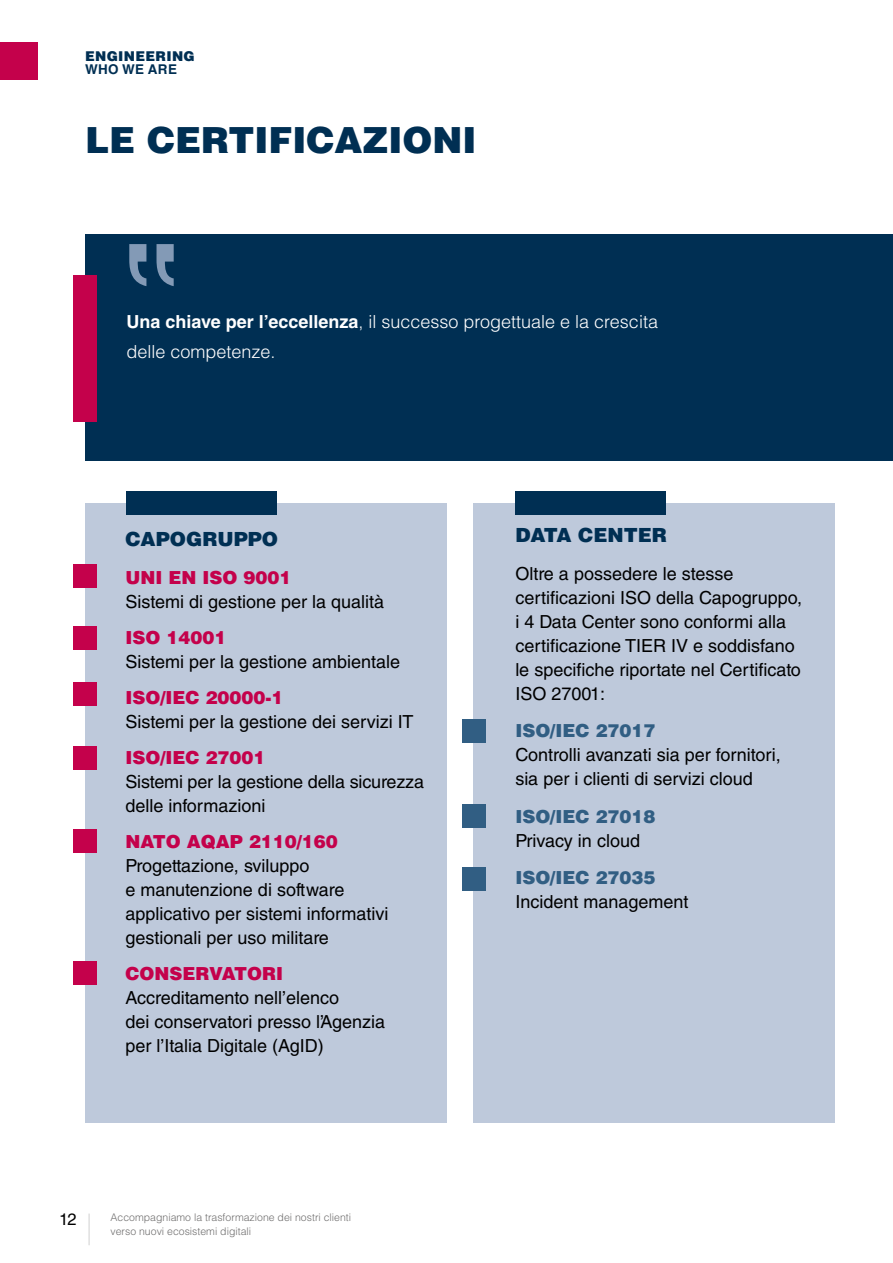
<style>
.page{position:relative;width:893px;height:1263px;background:#fff}
.page>*{position:absolute;margin:0;border:0;box-sizing:border-box;transform-origin:0 0}
.t1{font:900 36px "Helvetica LT Std";color:#002f53}
.t2{font:900 19.5px "Helvetica LT Std";color:#002f53}
.t3{font:18px/24px "Helvetica LT Std";color:#000}
.t4{font:900 18px "Helvetica LT Std";color:#c4014b}
.t5{font:300 18px/30px "Helvetica LT Std";color:#fff}
.t6{font:900 18px "Helvetica LT Std";color:#315e83}
.t7{font:16.5px "Helvetica LT Std";color:#000}
.t8{font:900 13.5px "Helvetica LT Std";letter-spacing:.025em;color:#002f53}
.t9{font:700 13.5px "Helvetica LT Std";letter-spacing:.025em;color:#002f53}
.t10{font:300 10.5px/13.5px "Helvetica LT Std";color:#706f6f}
.s1{font-weight:700}
</style>
<div class="page">
<div style="left:85px;top:234px;width:808px;height:227px;background:#002f53"></div>
<div style="left:73px;top:275px;width:24px;height:146px;background:#c4014b"></div>
<hr style="left:89px;top:1213px;width:1px;height:32px;background:#d0d0d0">
<div style="left:0;top:43px;width:38px;height:37px;background:#c4014b"></div>
<div style="left:85px;top:503px;width:361px;height:620px;background:#bec9db"></div>
<div style="left:474px;top:503px;width:361px;height:620px;background:#bec9db"></div>
<div style="left:127px;top:491px;width:150px;height:24px;background:#002f53"></div>
<div style="left:515px;top:491px;width:151px;height:24px;background:#002f53"></div>
<div style="left:73px;top:564px;width:24px;height:24px;background:#c4014b"></div>
<div style="left:462px;top:719px;width:23px;height:24px;background:#315e83"></div>
<div style="left:73px;top:626px;width:24px;height:24px;background:#c4014b"></div>
<div style="left:73px;top:682px;width:24px;height:24px;background:#c4014b"></div>
<div style="left:73px;top:746px;width:24px;height:24px;background:#c4014b"></div>
<div style="left:73px;top:829px;width:24px;height:24px;background:#c4014b"></div>
<div style="left:73px;top:961px;width:24px;height:23px;background:#c4014b"></div>
<div style="left:462px;top:805px;width:23px;height:23px;background:#315e83"></div>
<div style="left:462px;top:867px;width:23px;height:24px;background:#315e83"></div>
<p class="t8" style="left:85px;top:47px;width:111px">ENGINEERING</p>
<p class="t9" style="left:85px;top:61px;width:94px">WHO WE ARE</p>
<h1 class="t1" style="left:85px;top:117px;width:393px">LE CERTIFICAZIONI</h1>
<p class="t5" style="left:127px;top:306px;width:533px"><span class="s1">Una chiave per l’eccellenza</span>, il successo progettuale e la crescita delle competenze.</p>
<p class="t2" style="left:125px;top:527px;width:154px">CAPOGRUPPO</p>
<p class="t4" style="left:125px;top:566px;width:167px">UNI EN ISO 9001</p>
<p class="t3" style="left:125px;top:589px;width:260px">Sistemi di gestione per la qualità</p>
<p class="t4" style="left:125px;top:626px;width:103px">ISO 14001</p>
<p class="t3" style="left:125px;top:649px;width:276px">Sistemi per la gestione ambientale</p>
<p class="t4" style="left:125px;top:686px;width:160px">ISO/IEC 20000-1</p>
<p class="t3" style="left:125px;top:709px;width:289px">Sistemi per la gestione dei servizi IT</p>
<p class="t4" style="left:125px;top:746px;width:142px">ISO/IEC 27001</p>
<p class="t3" style="left:125px;top:769px;width:300px">Sistemi per la gestione della sicurezza delle informazioni</p>
<p class="t4" style="left:125px;top:830px;width:214px">NATO AQAP 2110/160</p>
<p class="t3" style="left:125px;top:853px;width:265px">Progettazione, sviluppo<br>e manutenzione di software applicativo per sistemi informativi gestionali per uso militare</p>
<p class="t4" style="left:125px;top:962px;width:159px">CONSERVATORI</p>
<p class="t3" style="left:125px;top:985px;width:261px">Accreditamento nell’elenco<br>dei conservatori presso l’Agenzia per l’Italia Digitale (AgID)</p>
<p class="t7" style="left:59px;top:1210px;width:19px">12</p>
<p class="t10" style="left:111px;top:1210px;width:242px">Accompagniamo la trasformazione dei nostri clienti verso nuovi ecosistemi digitali</p>
<p class="t2" style="left:515px;top:522px;width:153px">DATA CENTER</p>
<p class="t3" style="left:515px;top:561px;width:288px">Oltre a possedere le stesse certificazioni ISO della Capogruppo, i 4 Data Center sono conformi alla certificazione TIER IV e soddisfano le specifiche riportate nel Certificato<br>ISO 27001:</p>
<p class="t6" style="left:515px;top:719px;width:142px">ISO/IEC 27017</p>
<p class="t3" style="left:515px;top:743px;width:267px">Controlli avanzati sia per fornitori, sia per i clienti di servizi cloud</p>
<p class="t6" style="left:515px;top:804px;width:142px">ISO/IEC 27018</p>
<p class="t3" style="left:515px;top:828px;width:126px">Privacy in cloud</p>
<p class="t6" style="left:515px;top:866px;width:142px">ISO/IEC 27035</p>
<p class="t3" style="left:515px;top:890px;width:175px">Incident management</p>
</div>
